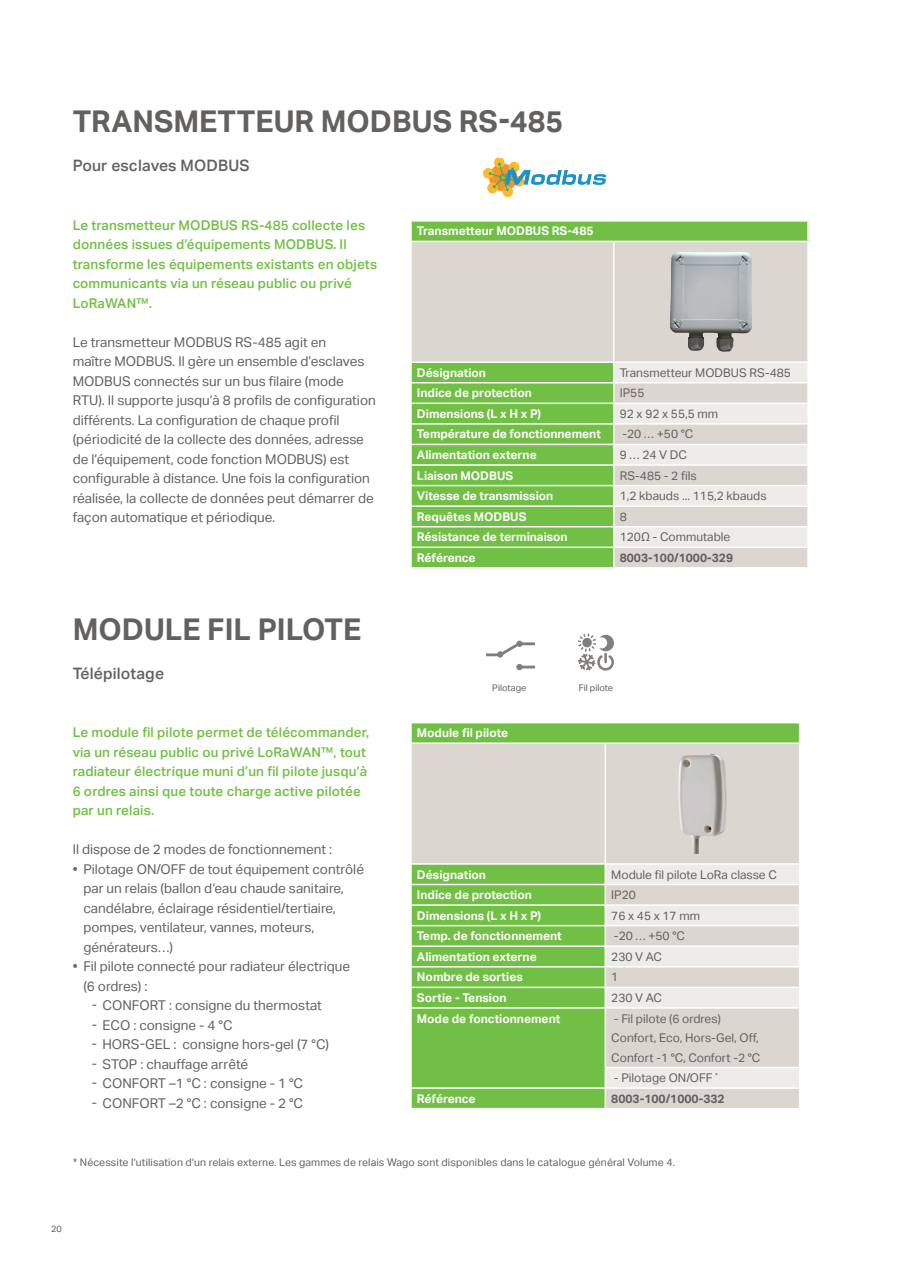
<style>
.page{position:relative;width:910px;height:1280px;background:#fff}
.page>*{position:absolute;margin:0;border:0;box-sizing:border-box;transform-origin:0 0}
.Headline___mid-size{font:700 30px "Aktiv Grotesk";color:#63615f}
.Intro_text___large{font:500 15.75px "Aktiv Grotesk";letter-spacing:.01em;color:#63615f}
.Body_Copy{font:13.5px/19.5px "Aktiv Grotesk";color:#63615f}
.Intro_Text___Intervi{font:500 13.5px/19.5px "Aktiv Grotesk";letter-spacing:.01em;color:#71bf44}
.t1{font:700 12px "Aktiv Grotesk";color:#fff}
.t2{font:12px/19.5px "Aktiv Grotesk";color:#63615f}
.t3{font:700 12px "Aktiv Grotesk";color:#63615f}
.t4{font:10.5px "Aktiv Grotesk";letter-spacing:.01em;color:#63615f}
.Body_Copy-2{font:9.15px "Aktiv Grotesk";color:#63615f}
.t5{font:9px "Aktiv Grotesk";color:#63615f}
</style>
<div class="page">
<div style="left:411px;top:221px;width:397px;height:20px;background:#71bf44"></div>
<svg style="left:412px;top:242px;width:395px;height:119px;background:#d7d2cd"></svg>
<hr style="left:410px;top:220px;width:204px;height:2px;background:#fff">
<svg style="left:411px;top:222px;width:1px;height:19px"></svg>
<hr style="left:614px;top:220px;width:195px;height:2px;background:#fff">
<svg style="left:807px;top:222px;width:2px;height:19px"></svg>
<hr style="left:613px;top:242px;width:1px;height:119px;background:#fff">
<svg style="left:411px;top:362px;width:397px;height:205px;background:#b0d397"></svg>
<img style="left:669px;top:252px;width:48px;height:99px">
<img style="left:484px;top:158px;width:122px;height:38px">
<div style="left:411px;top:723px;width:389px;height:20px;background:#71bf44"></div>
<div style="left:412px;top:744px;width:387px;height:119px;background:#dbd6d0"></div>
<div style="left:412px;top:865px;width:193px;height:243px;background:#71bf44"></div>
<svg style="left:411px;top:723px;width:1px;height:19px"></svg>
<svg style="left:799px;top:723px;width:1px;height:19px"></svg>
<hr style="left:410px;top:742px;width:195px;height:2px;background:#fff">
<hr style="left:605px;top:742px;width:195px;height:2px;background:#fff">
<hr style="left:605px;top:744px;width:1px;height:119px;background:#fff">
<hr style="left:410px;top:884px;width:195px;height:1px;background:#fff">
<hr style="left:410px;top:904px;width:195px;height:2px;background:#fff">
<hr style="left:410px;top:925px;width:195px;height:1px;background:#fff">
<hr style="left:410px;top:945px;width:195px;height:2px;background:#fff">
<svg style="left:411px;top:865px;width:1px;height:101px"></svg>
<hr style="left:410px;top:966px;width:195px;height:1px;background:#fff">
<hr style="left:410px;top:987px;width:195px;height:1px;background:#fff">
<svg style="left:411px;top:988px;width:1px;height:19px"></svg>
<hr style="left:410px;top:1007px;width:195px;height:2px;background:#fff">
<hr style="left:410px;top:1087px;width:195px;height:2px;background:#fff">
<svg style="left:411px;top:1089px;width:1px;height:19px"></svg>
<svg style="left:605px;top:864px;width:194px;height:244px;background:#e4e1dc"></svg>
<img style="left:678px;top:754px;width:49px;height:100px">
<hr style="left:486px;top:653px;width:15px;height:3px;background:#817e7c">
<svg style="left:496px;top:641px;width:39px;height:29px"></svg>
<svg style="left:578px;top:633px;width:36px;height:38px"></svg>
<p class="Headline___mid-size" style="left:73px;top:105px;width:492px">TRANSMETTEUR MODBUS RS-485</p>
<p class="Intro_text___large" style="left:73px;top:157px;width:178px">Pour esclaves MODBUS</p>
<p class="Intro_Text___Intervi" style="left:73px;top:216px;width:306px">Le transmetteur MODBUS RS-485 collecte les données issues d’équipements MODBUS. Il transforme les équipements existants en objets communicants via un réseau public ou privé LoRaWAN™.</p>
<p class="Body_Copy" style="left:73px;top:333px;width:305px">Le transmetteur MODBUS RS-485 agit en<br>maître MODBUS. Il gère un ensemble d’esclaves MODBUS connectés sur un bus filaire (mode RTU). Il supporte jusqu’à 8 profils de configuration différents. La configuration de chaque profil (périodicité de la collecte des données, adresse de l’équipement, code fonction MODBUS) est configurable à distance. Une fois la configuration réalisée, la collecte de données peut démarrer de façon automatique et périodique.</p>
<p class="Headline___mid-size" style="left:73px;top:612px;width:290px">MODULE FIL PILOTE</p>
<p class="Intro_text___large" style="left:73px;top:664px;width:93px">Télépilotage</p>
<p class="Intro_Text___Intervi" style="left:73px;top:723px;width:298px">Le module fil pilote permet de télécommander, via un réseau public ou privé LoRaWAN™, tout radiateur électrique muni d’un fil pilote jusqu‘à 6 ordres ainsi que toute charge active pilotée par un relais.</p>
<p class="Body_Copy" style="left:73px;top:840px;width:261px">Il dispose de 2 modes de fonctionnement :</p>
<p class="Body_Copy" style="left:83px;top:859px;width:282px;text-indent:-11px">• Pilotage ON/OFF de tout équipement contrôlé par un relais (ballon d‘eau chaude sanitaire, candélabre, éclairage résidentiel/tertiaire, pompes, ventilateur, vannes, moteurs, générateurs…)</p>
<p class="Body_Copy" style="left:83px;top:957px;width:268px;text-indent:-11px">• Fil pilote connecté pour radiateur électrique (6 ordres) :</p>
<p class="Body_Copy" style="left:92px;top:996px;width:232px">- CONFORT : consigne du thermostat</p>
<p class="Body_Copy" style="left:92px;top:1015px;width:142px">- ECO : consigne - 4 °C</p>
<p class="Body_Copy" style="left:92px;top:1035px;width:239px">- HORS-GEL : consigne hors-gel (7 °C)</p>
<p class="Body_Copy" style="left:92px;top:1054px;width:158px">- STOP : chauffage arrêté</p>
<p class="Body_Copy" style="left:92px;top:1074px;width:213px">- CONFORT –1 °C : consigne - 1 °C</p>
<p class="Body_Copy" style="left:92px;top:1093px;width:213px">- CONFORT –2 °C : consigne - 2 °C</p>
<p class="t1" style="left:417px;top:224px;width:178px">Transmetteur MODBUS RS-485</p>
<p class="t1" style="left:417px;top:366px;width:71px">Désignation</p>
<p class="t2" style="left:620px;top:363px;width:173px">Transmetteur MODBUS RS-485</p>
<p class="t1" style="left:417px;top:386px;width:116px">Indice de protection</p>
<p class="t2" style="left:620px;top:383px;width:26px">IP55</p>
<p class="t1" style="left:417px;top:407px;width:126px">Dimensions (L x H x P)</p>
<p class="t2" style="left:620px;top:404px;width:100px">92 x 92 x 55,5 mm</p>
<p class="t1" style="left:417px;top:427px;width:185px">Température de fonctionnement</p>
<p class="t2" style="left:622px;top:425px;width:72px">-20 … +50 °C</p>
<p class="t1" style="left:417px;top:448px;width:121px">Alimentation externe</p>
<p class="t2" style="left:620px;top:445px;width:69px">9 … 24 V DC</p>
<p class="t1" style="left:417px;top:468px;width:98px">Liaison MODBUS</p>
<p class="t2" style="left:620px;top:466px;width:78px">RS-485 - 2 fils</p>
<p class="t1" style="left:417px;top:489px;width:138px">Vitesse de transmission</p>
<p class="t2" style="left:620px;top:486px;width:148px">1,2 kbauds ... 115,2 kbauds</p>
<p class="t1" style="left:417px;top:510px;width:111px">Requêtes MODBUS</p>
<p class="t2" style="left:620px;top:507px;width:9px">8</p>
<p class="t1" style="left:417px;top:530px;width:152px">Résistance de terminaison</p>
<p class="t2" style="left:620px;top:527px;width:112px">120Ω - Commutable</p>
<p class="t1" style="left:417px;top:551px;width:60px">Référence</p>
<p class="t3" style="left:620px;top:551px;width:115px">8003-100/1000-329</p>
<p class="Body_Copy-2" style="left:492px;top:683px;width:36px">Pilotage</p>
<p class="Body_Copy-2" style="left:579px;top:683px;width:36px">Fil pilote</p>
<p class="t1" style="left:417px;top:726px;width:93px">Module fil pilote</p>
<p class="t1" style="left:417px;top:867px;width:71px">Désignation</p>
<p class="t2" style="left:611px;top:865px;width:167px">Module fil pilote LoRa classe C</p>
<p class="t1" style="left:417px;top:888px;width:116px">Indice de protection</p>
<p class="t2" style="left:611px;top:885px;width:26px">IP20</p>
<p class="t1" style="left:417px;top:908px;width:126px">Dimensions (L x H x P)</p>
<p class="t2" style="left:611px;top:906px;width:90px">76 x 45 x 17 mm</p>
<p class="t1" style="left:417px;top:929px;width:146px">Temp. de fonctionnement</p>
<p class="t2" style="left:614px;top:926px;width:72px">-20 … +50 °C</p>
<p class="t1" style="left:417px;top:950px;width:121px">Alimentation externe</p>
<p class="t2" style="left:611px;top:947px;width:52px">230 V AC</p>
<p class="t1" style="left:417px;top:970px;width:107px">Nombre de sorties</p>
<p class="t2" style="left:611px;top:967px;width:9px">1</p>
<p class="t1" style="left:417px;top:991px;width:91px">Sortie - Tension</p>
<p class="t2" style="left:611px;top:988px;width:52px">230 V AC</p>
<p class="t1" style="left:417px;top:1011px;width:145px">Mode de fonctionnement</p>
<p class="t2" style="left:611px;top:1009px;width:151px">- Fil pilote (6 ordres)<br>Confort, Eco, Hors-Gel, Off,<br>Confort -1 °C, Confort -2 °C</p>
<p class="t2" style="left:614px;top:1068px;width:106px">- Pilotage ON/OFF <sup>*</sup></p>
<p class="t1" style="left:417px;top:1091px;width:60px">Référence</p>
<p class="t3" style="left:611px;top:1091px;width:115px">8003-100/1000-332</p>
<p class="t4" style="left:73px;top:1156px;width:603px">* Nécessite l‘utilisation d‘un relais externe. Les gammes de relais Wago sont disponibles dans le catalogue général Volume 4.</p>
<p class="t5" style="left:51px;top:1224px;width:12px">20</p>
</div>
